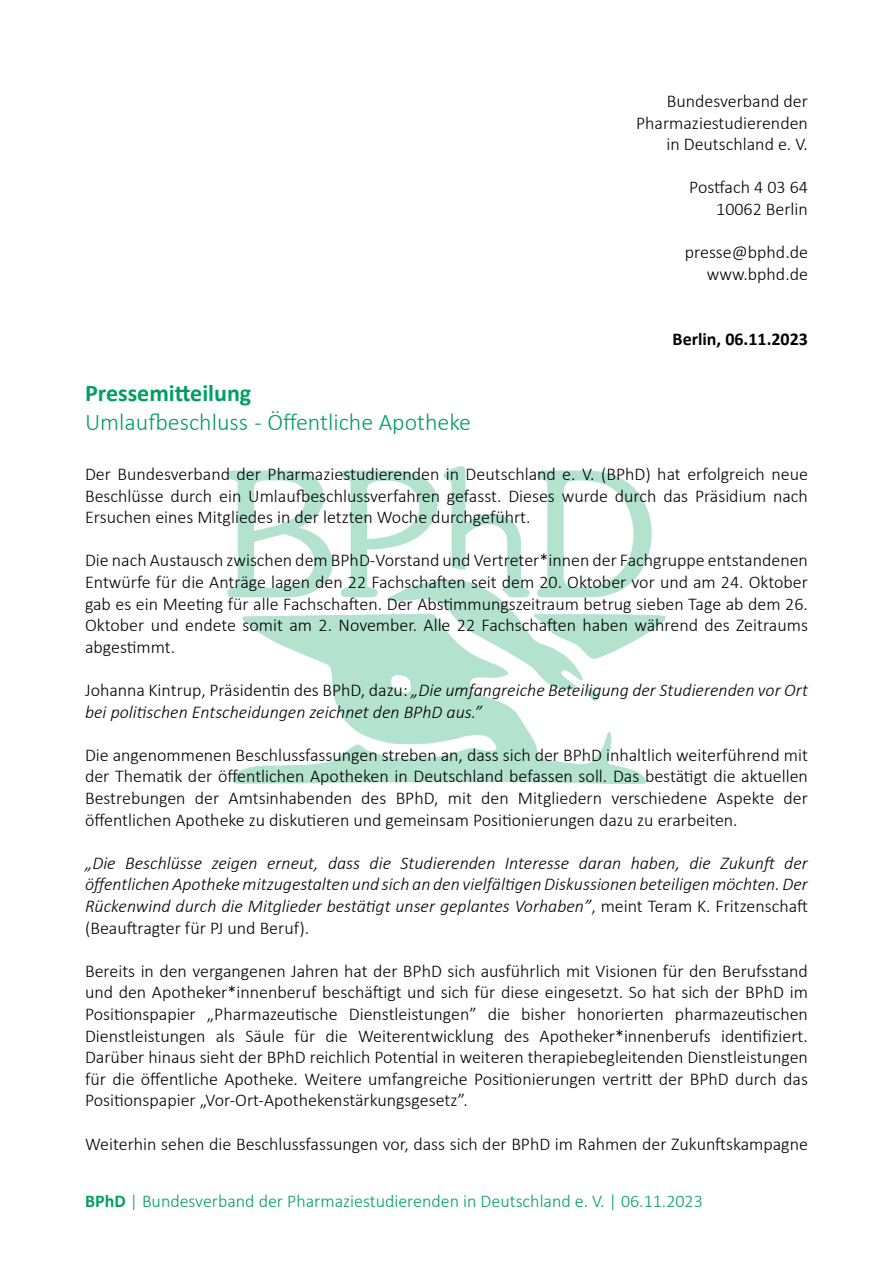
<style>
.page{position:relative;width:893px;height:1263px;background:#fff}
.page>*{position:absolute;margin:0;border:0;box-sizing:border-box;transform-origin:0 0}
.t1{font:300 24px "Calibri";color:#009f5f}
.t2{font:700 24px "Calibri";color:#009f5f}
.t3{font:300 18px/21.6px "Calibri";color:#000;text-align:justify}
.t4{font:italic 300 18px/21.6px "Calibri";color:#000}
.t5{font:300 18px "Calibri";color:#009f5f}
.t6{font:700 18px "Calibri";color:#000}
.s1{font-style:normal}
.s2{font-weight:700}
</style>
<div class="page">
<svg style="left:232px;top:614px;width:414px;height:170px"></svg>
<svg style="left:227px;top:466px;width:425px;height:132px"></svg>
<svg style="left:387px;top:579px;width:279px;height:122px"></svg>
<p class="t3" style="left:636px;top:90px;width:173px;text-align:right">Bundesverband der<br>Pharmaziestudierenden in Deutschland e. V.</p>
<p class="t3" style="left:689px;top:176px;width:120px;text-align:right">Postfach 4 03 64<br>10062 Berlin</p>
<p class="t3" style="left:685px;top:241px;width:125px;text-align:right">presse@bphd.de www.bphd.de</p>
<p class="t6" style="left:673px;top:326px;width:137px">Berlin, 06.11.2023</p>
<h1 class="t2" style="left:85px;top:376px;width:168px">Pressemitteilung</h1>
<h1 class="t1" style="left:85px;top:407px;width:387px">Umlaufbeschluss - Öffentliche Apotheke</h1>
<p class="t3" style="left:85px;top:463px;width:724px">Der Bundesverband der Pharmaziestudierenden in Deutschland e. V. (BPhD) hat erfolgreich neue Beschlüsse durch ein Umlaufbeschlussverfahren gefasst. Dieses wurde durch das Präsidium nach Ersuchen eines Mitgliedes in der letzten Woche durchgeführt.</p>
<p class="t3" style="left:85px;top:549px;width:724px">Die nach Austausch zwischen dem BPhD-Vorstand und Vertreter*innen der Fachgruppe entstandenen Entwürfe für die Anträge lagen den 22 Fachschaften seit dem 20. Oktober vor und am 24. Oktober gab es ein Meeting für alle Fachschaften. Der Abstimmungszeitraum betrug sieben Tage ab dem 26.<br>Oktober und endete somit am 2. November. Alle 22 Fachschaften haben während des Zeitraums abgestimmt.</p>
<p class="t4" style="left:85px;top:679px;width:724px"><span class="s1">Johanna Kintrup, Präsidentin des BPhD, dazu:</span> „Die umfangreiche Beteiligung der Studierenden vor Ort bei politischen Entscheidungen zeichnet den BPhD aus.”</p>
<p class="t3" style="left:85px;top:744px;width:724px">Die angenommenen Beschlussfassungen streben an, dass sich der BPhD inhaltlich weiterführend mit der Thematik der öffentlichen Apotheken in Deutschland befassen soll. Das bestätigt die aktuellen Bestrebungen der Amtsinhabenden des BPhD, mit den Mitgliedern verschiedene Aspekte der öffentlichen Apotheke zu diskutieren und gemeinsam Positionierungen dazu zu erarbeiten.</p>
<p class="t4" style="left:85px;top:852px;width:724px;text-align:justify">„Die Beschlüsse zeigen erneut, dass die Studierenden Interesse daran haben, die Zukunft der öffentlichen Apotheke mitzugestalten und sich an den vielfältigen Diskussionen beteiligen möchten. Der Rückenwind durch die Mitglieder bestätigt unser geplantes Vorhaben”<span class="s1">, meint Teram K. Fritzenschaft (Beauftragter für PJ und Beruf).</span></p>
<p class="t3" style="left:85px;top:960px;width:724px">Bereits in den vergangenen Jahren hat der BPhD sich ausführlich mit Visionen für den Berufsstand und den Apotheker*innenberuf beschäftigt und sich für diese eingesetzt. So hat sich der BPhD im Positionspapier „Pharmazeutische Dienstleistungen” die bisher honorierten pharmazeutischen Dienstleistungen als Säule für die Weiterentwicklung des Apotheker*innenberufs identifiziert.<br>Darüber hinaus sieht der BPhD reichlich Potential in weiteren therapiebegleitenden Dienstleistungen für die öffentliche Apotheke. Weitere umfangreiche Positionierungen vertritt der BPhD durch das Positionspapier „Vor-Ort-Apothekenstärkungsgesetz”.</p>
<p class="t3" style="left:85px;top:1133px;width:724px">Weiterhin sehen die Beschlussfassungen vor, dass sich der BPhD im Rahmen der Zukunftskampagne</p>
<p class="t5" style="left:85px;top:1190px;width:619px"><span class="s2">BPhD</span> | Bundesverband der Pharmaziestudierenden in Deutschland e. V. | 06.11.2023</p>
</div>
